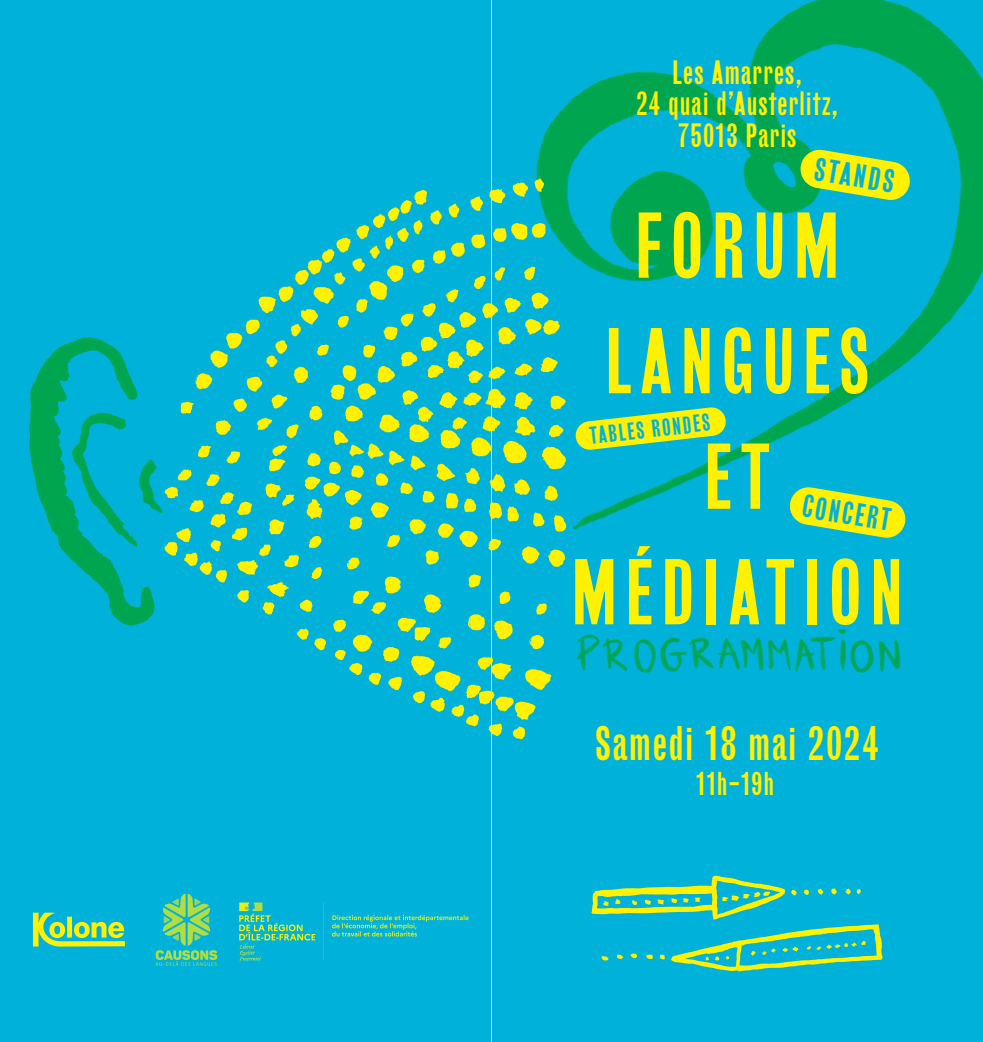
<style>
.page{position:relative;width:983px;height:1042px;background:#fff}
.page>*{position:absolute;margin:0;border:0;box-sizing:border-box;transform-origin:0 0}
.t1{font:86.98px "Girott";letter-spacing:.1em;color:#fff101}
.t2{font:45.32px "Girott";letter-spacing:.04em;color:#fff101}
.t3{font:31.5px "Girott";letter-spacing:.04em;color:#fff101}
.t4{font:30.8px "Girott";letter-spacing:.04em;color:#fff101}
.t5{font:30.62px "Girott";color:#00b2d9;scale:1.05 1}
.t6{font:29.93px "Girott";color:#00b2d9}
.t7{font:22.75px "Girott";color:#00b2d9}
</style>
<div class="page">
<div style="left:0;top:0;width:982px;height:1042px;background:#00b2d9"></div>
<img style="left:542px;top:0;width:440px;height:526px">
<img style="left:583px;top:629px;width:318px;height:44px">
<img style="left:155px;top:893px;width:63px;height:73px">
<img style="left:32px;top:912px;width:93px;height:35px">
<hr style="left:491px;top:0;width:1px;height:1042px;background:#fff101">
<img style="left:172px;top:139px;width:411px;height:601px">
<img style="left:239px;top:902px;width:230px;height:59px">
<img style="left:29px;top:337px;width:143px;height:289px">
<img style="left:591px;top:875px;width:292px;height:97px">
<svg style="left:798px;top:148px;width:113px;height:53px"></svg>
<svg style="left:574px;top:407px;width:152px;height:43px"></svg>
<svg style="left:788px;top:486px;width:118px;height:52px"></svg>
<p class="t3" style="left:672px;top:54px;width:131px">Les Amarres,</p>
<p class="t3" style="left:636px;top:86px;width:203px">24 quai d’Austerlitz,</p>
<p class="t3" style="left:677px;top:117px;width:120px">75013 Paris</p>
<p class="t5" style="left:817px;top:151px;width:78px;rotate:10deg">STANDS</p>
<p class="t1" style="left:635px;top:197px;width:205px">FORUM</p>
<p class="t1" style="left:605px;top:312px;width:265px">LANGUES</p>
<p class="t7" style="left:588px;top:424px;width:122px;rotate:-7deg">TABLES RONDES</p>
<p class="t1" style="left:704px;top:428px;width:67px">ET</p>
<p class="t1" style="left:571px;top:543px;width:332px">MÉDIATION</p>
<p class="t6" style="left:805px;top:489px;width:91px;rotate:10deg">CONCERT</p>
<p class="t2" style="left:595px;top:718px;width:284px">Samedi 18 mai 2024</p>
<p class="t4" style="left:696px;top:766px;width:79px">11h-19h</p>
</div>
